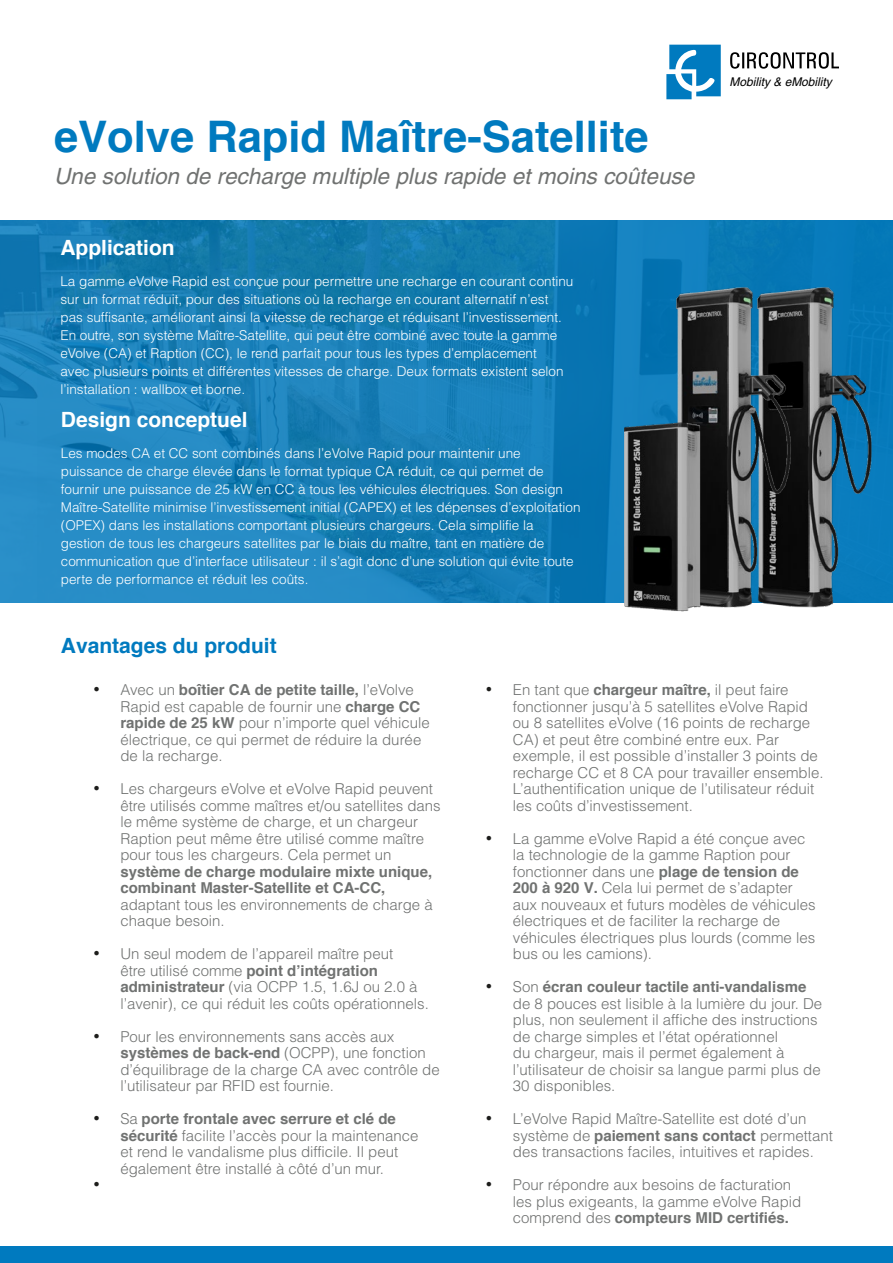
<style>
.page{position:relative;width:893px;height:1263px;background:#fff}
.page>*{position:absolute;margin:0;border:0;box-sizing:border-box;transform-origin:0 0}
.t1{font:700 43.5px "Helvetica";color:#007abf}
.t2{font:italic 22.5px "Helvetica";color:#707271}
.t3{font:700 21px "Helvetica";color:#fff}
.t4{font:700 21px "Helvetica";color:#007abf}
.t5{font:18px "Times New Roman";color:#1d1d1b}
.t6{font:300 15px/16.5px "Helvetica";color:#707271}
.t7{font:300 13.5px/18px "Helvetica";color:#fff}
.t8{font:italic 12px "Helvetica";color:#000}
.s1{font-family:"Times New Roman";font-weight:400;font-size:18px;color:#1d1d1b}
.s2{font-weight:700}
</style>
<div class="page">
<img style="left:0;top:220px;width:37px;height:383px">
<svg style="left:37px;top:220px;width:856px;height:383px;background:#177fb7"></svg>
<svg style="left:666px;top:45px;width:55px;height:54px"></svg>
<svg style="left:730px;top:52px;width:109px;height:17px"></svg>
<div style="left:0;top:1247px;width:893px;height:16px;background:#007abf"></div>
<img style="left:820px;top:270px;width:73px;height:337px">
<img style="left:663px;top:270px;width:157px;height:338px">
<img style="left:624px;top:410px;width:120px;height:202px">
<p class="t1" style="left:54px;top:110px;width:596px">eVolve Rapid Maître-Satellite</p>
<p class="t2" style="left:54px;top:163px;width:642px">Une solution de recharge multiple plus rapide et moins coûteuse</p>
<p class="t3" style="left:60px;top:234px;width:116px">Application</p>
<p class="t7" style="left:60px;top:272px;width:514px">La gamme eVolve Rapid est conçue pour permettre une recharge en courant continu sur un format réduit, pour des situations où la recharge en courant alternatif n’est pas suffisante, améliorant ainsi la vitesse de recharge et réduisant l’investissement.<br>En outre, son système Maître-Satellite, qui peut être combiné avec toute la gamme eVolve (CA) et Raption (CC), le rend parfait pour tous les types d’emplacement<br>avec plusieurs points et différentes vitesses de charge. Deux formats existent selon l’installation : wallbox et borne.</p>
<p class="t3" style="left:61px;top:407px;width:188px">Design conceptuel</p>
<p class="t7" style="left:61px;top:444px;width:521px">Les modes CA et CC sont combinés dans l’eVolve Rapid pour maintenir une puissance de charge élevée dans le format typique CA réduit, ce qui permet de fournir une puissance de 25 kW en CC à tous les véhicules électriques. Son design Maître-Satellite minimise l’investissement initial (CAPEX) et les dépenses d’exploitation (OPEX) dans les installations comportant plusieurs chargeurs. Cela simplifie la gestion de tous les chargeurs satellites par le biais du maître, tant en matière de communication que d’interface utilisateur : il s’agit donc d’une solution qui évite toute perte de performance et réduit les coûts.</p>
<p class="t8" style="left:729px;top:75px;width:104px">Mobility &amp; eMobility</p>
<p class="t4" style="left:61px;top:633px;width:217px">Avantages du produit</p>
<p class="t6" style="left:120px;top:681px;width:311px;text-indent:-27px"><span class="s1">•</span> Avec un <span class="s2">boîtier CA de petite taille,</span> l’eVolve Rapid est capable de fournir une <span class="s2">charge CC rapide de 25 kW</span> pour n’importe quel véhicule électrique, ce qui permet de réduire la durée de la recharge.</p>
<p class="t6" style="left:120px;top:780px;width:322px;text-indent:-27px"><span class="s1">•</span> Les chargeurs eVolve et eVolve Rapid peuvent être utilisés comme maîtres et/ou satellites dans le même système de charge, et un chargeur Raption peut même être utilisé comme maître pour tous les chargeurs. Cela permet un <span class="s2">système de charge modulaire mixte unique, combinant Master-Satellite et CA-CC, </span>adaptant tous les environnements de charge à chaque besoin.</p>
<p class="t6" style="left:120px;top:945px;width:310px;text-indent:-27px"><span class="s1">•</span> Un seul modem de l’appareil maître peut<br>être utilisé comme <span class="s2">point d’intégration administrateur</span> (via OCPP 1.5, 1.6J ou 2.0 à l’avenir), ce qui réduit les coûts opérationnels.</p>
<p class="t6" style="left:120px;top:1028px;width:321px;text-indent:-27px"><span class="s1">•</span> Pour les environnements sans accès aux <span class="s2">systèmes de back-end</span> (OCPP), une fonction d’équilibrage de la charge CA avec contrôle de l’utilisateur par RFID est fournie.</p>
<p class="t6" style="left:120px;top:1110px;width:300px;text-indent:-27px"><span class="s1">•</span> Sa <span class="s2">porte frontale avec serrure et clé de sécurité</span> facilite l’accès pour la maintenance et rend le vandalisme plus difficile. Il peut également être installé à côté d’un mur.</p>
<p class="t5" style="left:93px;top:1171px;width:8px">•</p>
<p class="t6" style="left:513px;top:681px;width:312px;text-indent:-27px"><span class="s1">•</span> En tant que <span class="s2">chargeur maître,</span> il peut faire fonctionner jusqu’à 5 satellites eVolve Rapid ou 8 satellites eVolve (16 points de recharge CA) et peut être combiné entre eux. Par exemple, il est possible d’installer 3 points de recharge CC et 8 CA pour travailler ensemble.<br>L’authentification unique de l’utilisateur réduit les coûts d’investissement.</p>
<p class="t6" style="left:513px;top:830px;width:304px;text-indent:-27px"><span class="s1">•</span> La gamme eVolve Rapid a été conçue avec la technologie de la gamme Raption pour fonctionner dans une <span class="s2">plage de tension de 200 à 920 V.</span> Cela lui permet de s’adapter aux nouveaux et futurs modèles de véhicules électriques et de faciliter la recharge de véhicules électriques plus lourds (comme les bus ou les camions).</p>
<p class="t6" style="left:513px;top:978px;width:311px;text-indent:-27px"><span class="s1">•</span> Son <span class="s2">écran couleur tactile anti-vandalisme </span>de 8 pouces est lisible à la lumière du jour. De plus, non seulement il affiche des instructions de charge simples et l’état opérationnel<br>du chargeur, mais il permet également à l’utilisateur de choisir sa langue parmi plus de 30 disponibles.</p>
<p class="t6" style="left:513px;top:1110px;width:321px;text-indent:-27px"><span class="s1">•</span> L’eVolve Rapid Maître-Satellite est doté d’un système de <span class="s2">paiement sans contact</span> permettant des transactions faciles, intuitives et rapides.</p>
<p class="t6" style="left:513px;top:1176px;width:290px;text-indent:-27px"><span class="s1">•</span> Pour répondre aux besoins de facturation les plus exigeants, la gamme eVolve Rapid comprend des <span class="s2">compteurs MID certifiés.</span></p>
</div>
